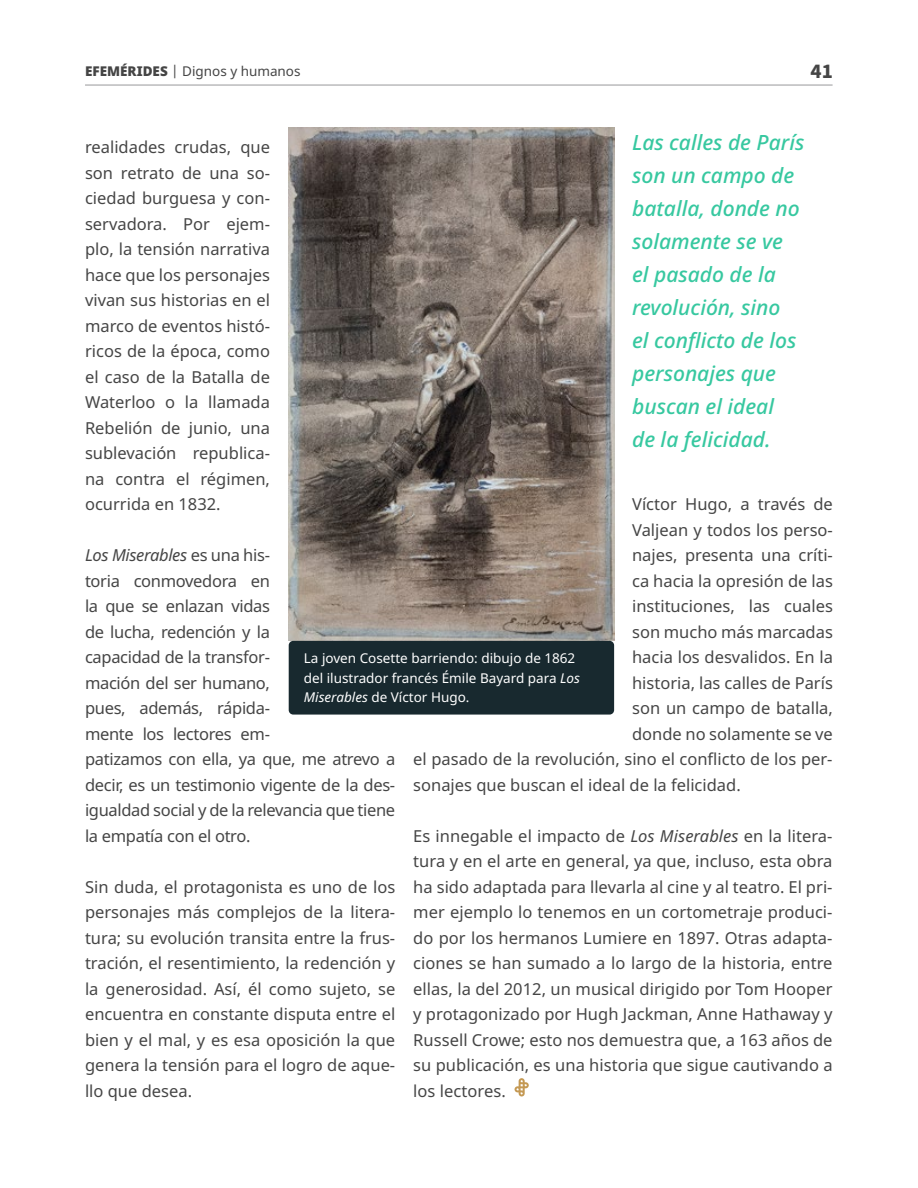
<style>
.page{position:relative;width:918px;height:1188px;background:#fff}
.page>*{position:absolute;margin:0;border:0;box-sizing:border-box;transform-origin:0 0}
.t1{font:italic 500 21px/33px "Noto Sans";color:#37c8a0}
.t2{font:700 21px "Source Sans Pro";color:#454545}
.t3{font:16.5px/25.5px "Noto Sans";color:#454545;text-align:justify}
.t4{font:13.5px/19.5px "Noto Sans";color:#fff}
.t5{font:13.5px "Noto Sans";color:#454545}
.s1{font-weight:900}
.s2{font-style:italic}
</style>
<div class="page">
<hr style="left:85px;top:85px;width:748px;height:1px;background:#98989a">
<img style="left:289px;top:128px;width:325px;height:513px">
<div style="left:289px;top:641px;width:325px;height:74px;background:#18292f;border-radius:4px"></div>
<svg style="left:515px;top:1078px;width:14px;height:18px"></svg>
<p class="t5" style="left:85px;top:62px;width:217px"><span class="s1">EFEMÉRIDES</span> | Dignos y humanos</p>
<p class="t2" style="left:811px;top:56px;width:24px">41</p>
<p class="t3" style="left:85px;top:135px;width:186px">realidades crudas, que son retrato de una so&shy;ciedad burguesa y con&shy;servadora. Por ejem&shy;plo, la tensión narrativa hace que los personajes vivan sus historias en el marco de eventos histó&shy;ricos de la época, como el caso de la Batalla de Waterloo o la llamada Rebelión de junio, una sublevación republica&shy;na contra el régimen, ocurrida en 1832.</p>
<p class="t3" style="left:85px;top:543px;width:186px"><span class="s2">Los Miserables</span> es una his&shy;toria conmovedora en la que se enlazan vidas de lucha, redención y la capacidad de la transfor&shy;mación del ser humano, pues, además, rápida&shy;mente los lectores em-</p>
<p class="t4" style="left:304px;top:649px;width:278px">La joven Cosette barriendo: dibujo de 1862 del ilustrador francés Émile Bayard para <span class="s2">Los<br>Miserables</span> de Víctor Hugo.</p>
<p class="t1" style="left:632px;top:126px;width:174px">Las calles de París son un campo de batalla, donde no solamente se ve el pasado de la revolución, sino<br>el conflicto de los personajes que buscan el ideal<br>de la felicidad.</p>
<p class="t3" style="left:632px;top:492px;width:202px">Víctor Hugo, a través de Valjean y todos los perso&shy;najes, presenta una críti&shy;ca hacia la opresión de las instituciones, las cuales son mucho más marcadas hacia los desvalidos. En la historia, las calles de París son un campo de batalla, donde no solamente se ve</p>
<p class="t3" style="left:85px;top:747px;width:312px">patizamos con ella, ya que, me atrevo a decir, es un testimonio vigente de la des&shy;igualdad social y de la relevancia que tiene la empatía con el otro.</p>
<p class="t3" style="left:85px;top:874px;width:312px">Sin duda, el protagonista es uno de los personajes más complejos de la litera&shy;tura; su evolución transita entre la frus&shy;tración, el resentimiento, la redención y la generosidad. Así, él como sujeto, se encuentra en constante disputa entre el bien y el mal, y es esa oposición la que genera la tensión para el logro de aque&shy;llo que desea.</p>
<p class="t3" style="left:413px;top:747px;width:421px">el pasado de la revolución, sino el conflicto de los per&shy;sonajes que buscan el ideal de la felicidad.</p>
<p class="t3" style="left:413px;top:823px;width:421px">Es innegable el impacto de <span class="s2">Los Miserables</span> en la litera&shy;tura y en el arte en general, ya que, incluso, esta obra ha sido adaptada para llevarla al cine y al teatro. El pri&shy;mer ejemplo lo tenemos en un cortometraje produci&shy;do por los hermanos Lumiere en 1897. Otras adapta&shy;ciones se han sumado a lo largo de la historia, entre ellas, la del 2012, un musical dirigido por Tom Hooper y protagonizado por Hugh Jackman, Anne Hathaway y Russell Crowe; esto nos demuestra que, a 163 años de su publicación, es una historia que sigue cautivando a los lectores.</p>
</div>
